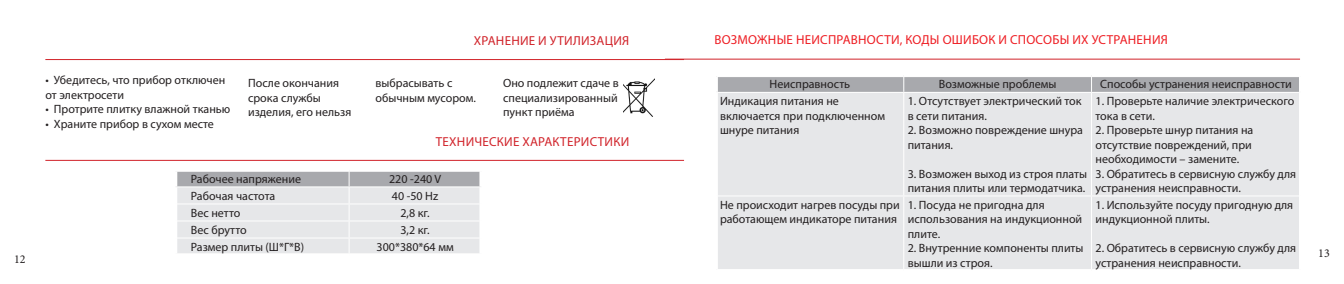
<style>
.page{position:relative;width:1344px;height:284px;background:#fff}
.page>*{position:absolute;margin:0;border:0;box-sizing:border-box;transform-origin:0 0}
.t1{font:13px "Myriad Pro";letter-spacing:.02em;color:#ee1d23}
.t2{font:13px "Myriad Pro";letter-spacing:.02em;color:#d1232a}
.t3{font:12px/14.4px "Myriad Pro";color:#231f20}
.t4{font:12px "Minion Pro";color:#231f20}
</style>
<div class="page">
<hr style="left:665px;top:59px;width:635px;height:1px;background:#d1232a">
<div style="left:718px;top:93px;width:581px;height:176px;background:#e6e7e9"></div>
<svg style="left:716px;top:75px;width:583px;height:17px;background:#b3b4b7"></svg>
<hr style="left:903px;top:93px;width:1px;height:102px;background:#fff">
<hr style="left:1091px;top:93px;width:1px;height:102px;background:#fff">
<hr style="left:717px;top:195px;width:187px;height:1px;background:#fff">
<hr style="left:904px;top:195px;width:187px;height:1px;background:#fff">
<hr style="left:903px;top:196px;width:1px;height:73px;background:#fff">
<hr style="left:1091px;top:195px;width:208px;height:1px;background:#fff">
<hr style="left:1091px;top:196px;width:1px;height:73px;background:#fff">
<hr style="left:45px;top:59px;width:639px;height:1px;background:#d1232a">
<hr style="left:45px;top:160px;width:639px;height:1px;background:#d1232a">
<svg style="left:176px;top:171px;width:305px;height:82px;background:#dcdddf"></svg>
<img style="left:623px;top:78px;width:32px;height:39px">
<p class="t4" style="left:14px;top:251px;width:13px">12</p>
<p class="t3" style="left:45px;top:73px;width:181px">• Убедитесь, что прибор отключен от электросети</p>
<p class="t3" style="left:45px;top:102px;width:186px">• Протрите плитку влажной тканью</p>
<p class="t3" style="left:45px;top:116px;width:170px">• Храните прибор в сухом месте</p>
<p class="t2" style="left:474px;top:33px;width:157px">ХРАНЕНИЕ И УТИЛИЗАЦИЯ</p>
<p class="t3" style="left:248px;top:76px;width:105px">После окончания срока службы изделия, его нельзя</p>
<p class="t3" style="left:376px;top:76px;width:102px">выбрасывать с обычным мусором.</p>
<p class="t3" style="left:503px;top:76px;width:117px;text-align:justify">Оно подлежит сдаче в специализированный пункт приёма</p>
<p class="t2" style="left:436px;top:133px;width:195px">ТЕХНИЧЕСКИЕ ХАРАКТЕРИСТИКИ</p>
<p class="t3" style="left:191px;top:171px;width:112px">Рабочее напряжение</p>
<p class="t3" style="left:389px;top:171px;width:53px">220 -240 V</p>
<p class="t3" style="left:191px;top:188px;width:86px">Рабочая частота</p>
<p class="t3" style="left:392px;top:188px;width:48px">40 -50 Hz</p>
<p class="t3" style="left:191px;top:205px;width:51px">Вес нетто</p>
<p class="t3" style="left:400px;top:205px;width:31px">2,8 кг.</p>
<p class="t3" style="left:191px;top:222px;width:57px">Вес брутто</p>
<p class="t3" style="left:400px;top:222px;width:31px">3,2 кг.</p>
<p class="t3" style="left:191px;top:239px;width:115px">Размер плиты (Ш*Г*В)</p>
<p class="t3" style="left:376px;top:239px;width:79px">300*380*64 мм</p>
<p class="t1" style="left:714px;top:31px;width:455px">ВОЗМОЖНЫЕ НЕИСПРАВНОСТИ, КОДЫ ОШИБОК И СПОСОБЫ ИХ УСТРАНЕНИЯ</p>
<p class="t3" style="left:769px;top:77px;width:82px">Неисправность</p>
<p class="t3" style="left:939px;top:77px;width:119px">Возможные проблемы</p>
<p class="t3" style="left:1100px;top:77px;width:193px">Способы устранения неисправности</p>
<p class="t3" style="left:720px;top:94px;width:167px">Индикация питания не включается при подключенном шнуре питания</p>
<p class="t3" style="left:908px;top:94px;width:175px">1. Отсутствует электрический ток в сети питания.</p>
<p class="t3" style="left:1095px;top:94px;width:200px">1. Проверьте наличие электрического тока в сети.</p>
<p class="t3" style="left:1095px;top:123px;width:159px">2. Проверьте шнур питания на отсутствие повреждений, при необходимости – замените.</p>
<p class="t3" style="left:1095px;top:166px;width:202px">3. Обратитесь в сервисную службу для устранения неисправности.</p>
<p class="t3" style="left:908px;top:123px;width:177px">2. Возможно повреждение шнура питания.</p>
<p class="t3" style="left:908px;top:166px;width:181px">3. Возможен выход из строя платы питания плиты или термодатчика.</p>
<p class="t3" style="left:720px;top:197px;width:181px">Не происходит нагрев посуды при работающем индикаторе питания</p>
<p class="t3" style="left:908px;top:197px;width:176px">1. Посуда не пригодна для использования на индукционной плите.</p>
<p class="t3" style="left:908px;top:240px;width:177px">2. Внутренние компоненты плиты вышли из строя.</p>
<p class="t3" style="left:1095px;top:197px;width:199px">1. Используйте посуду пригодную для индукционной плиты.</p>
<p class="t3" style="left:1095px;top:240px;width:202px">2. Обратитесь в сервисную службу для устранения неисправности.</p>
<p class="t4" style="left:1318px;top:245px;width:13px">13</p>
</div>
